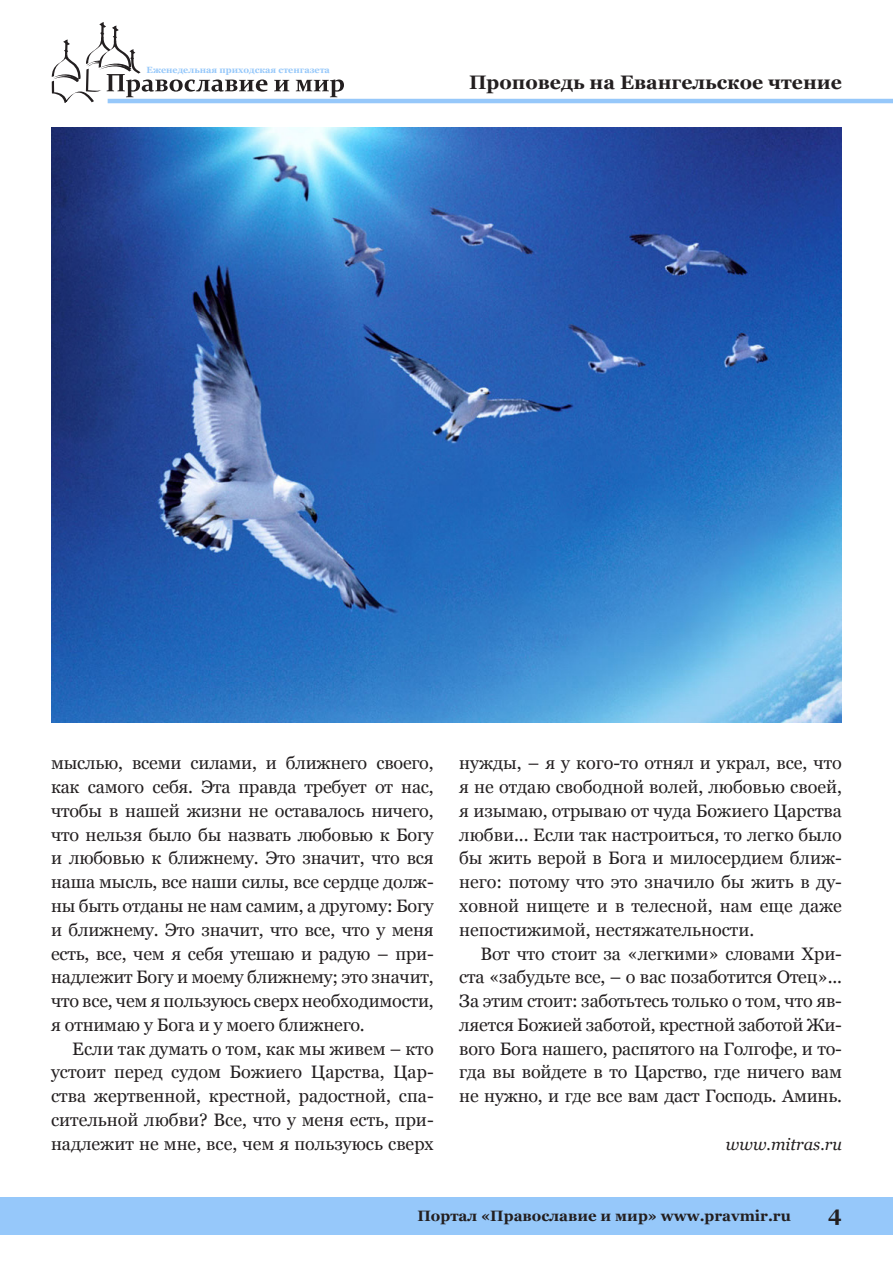
<style>
.page{position:relative;width:893px;height:1263px;background:#fff}
.page>*{position:absolute;margin:0;border:0;box-sizing:border-box;transform-origin:0 0}
.t1{font:700 21px "Georgia";color:#231f20}
.kolontitul{font:700 19.5px "Georgia";color:#231f20}
.Text{font:18px/23.7px "Georgia";letter-spacing:-.005em;color:#231f20;text-align:justify}
.Bibliography{font:italic 16.5px "Georgia";color:#231f20}
.t2{font:700 15px "Georgia";color:#231f20}
.t3{font:700 9px "Georgia";color:#96c8fa}
</style>
<div class="page">
<svg style="left:52px;top:22px;width:215px;height:81px"></svg>
<svg style="left:274px;top:80px;width:15px;height:11px"></svg>
<svg style="left:296px;top:79px;width:48px;height:18px"></svg>
<hr style="left:108px;top:99px;width:785px;height:4px;background:#96c8fa">
<div style="left:0;top:1197px;width:893px;height:37px;background:#96c8fa"></div>
<img style="left:51px;top:128px;width:791px;height:595px">
<p class="t3" style="left:147px;top:64px;width:185px">Еженедельная приходская стенгазета</p>
<p class="kolontitul" style="left:469px;top:69px;width:374px">Проповедь на Евангельское чтение</p>
<p class="Text" style="left:51px;top:752px;width:384px">мыслью, всеми силами, и ближнего своего, как самого себя. Эта правда требует от нас, чтобы в нашей жизни не оставалось ничего, что нельзя было бы назвать любовью к Богу и любовью к ближнему. Это значит, что вся наша мысль, все наши силы, все сердце долж&shy;ны быть отданы не нам самим, а другому: Богу и ближнему. Это значит, что все, что у меня есть, все, чем я себя утешаю и радую – при&shy;надлежит Богу и моему ближнему; это значит, что все, чем я пользуюсь сверх необходимости, я отнимаю у Бога и у моего ближнего.</p>
<p class="Text" style="left:51px;top:1037px;width:384px;text-indent:21px">Если так думать о том, как мы живем – кто устоит перед судом Божиего Царства, Цар&shy;ства жертвенной, крестной, радостной, спа&shy;сительной любви? Все, что у меня есть, при&shy;надлежит не мне, все, чем я пользуюсь сверх</p>
<p class="Text" style="left:459px;top:752px;width:384px">нужды, – я у кого-то отнял и украл, все, что я не отдаю свободной волей, любовью своей, я изымаю, отрываю от чуда Божиего Царства любви... Если так настроиться, то легко было бы жить верой в Бога и милосердием ближ&shy;него: потому что это значило бы жить в ду&shy;ховной нищете и в телесной, нам еще даже непостижимой, нестяжательности.</p>
<p class="Text" style="left:459px;top:942px;width:384px;text-indent:21px">Вот что стоит за «легкими» словами Хри&shy;ста «забудьте все, – о вас позаботится Отец»...<br>За этим стоит: заботьтесь только о том, что яв&shy;ляется Божией заботой, крестной заботой Жи&shy;вого Бога нашего, распятого на Голгофе, и то&shy;гда вы войдете в то Царство, где ничего вам не нужно, и где все вам даст Господь. Аминь.</p>
<p class="Bibliography" style="left:726px;top:1134px;width:117px">www.mitras.ru</p>
<p class="t2" style="left:417px;top:1206px;width:375px">Портал «Православие и мир» www.pravmir.ru</p>
<p class="t1" style="left:828px;top:1200px;width:15px">4</p>
</div>
